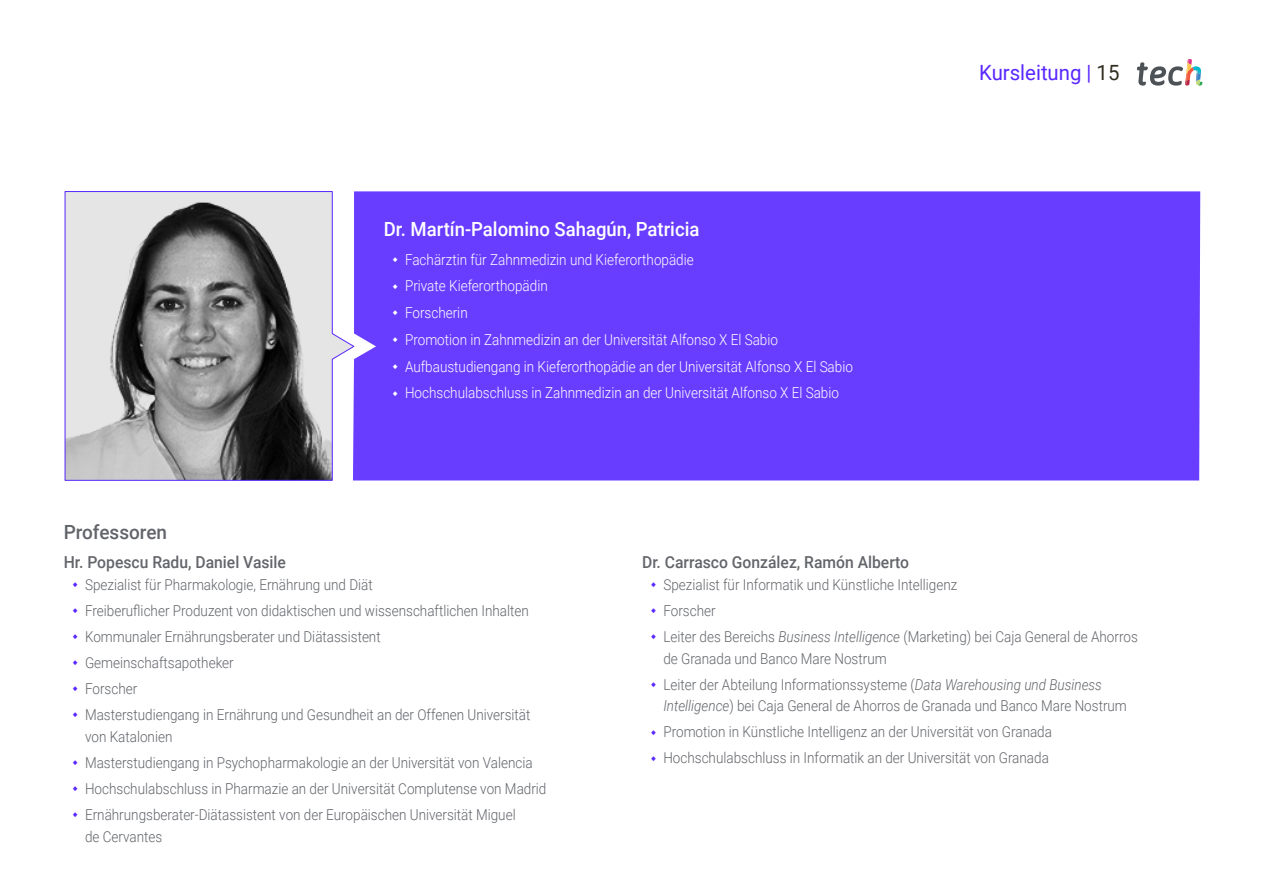
<style>
.page{position:relative;width:1263px;height:893px;background:#fff}
.page>*{position:absolute;margin:0;border:0;box-sizing:border-box;transform-origin:0 0}
.t1{font:21px "Roboto";color:#5927ff}
.t2{font:500 19.5px "Roboto";color:#fff;scale:.95 1}
.t3{font:500 19.5px "Roboto";color:#61646a}
.t4{font:500 16.5px "Roboto";color:#63656a;scale:.95 1}
.t5{font:300 15px/26px "Roboto";color:#61646a;scale:.9 1}
.t6{font:300 15px/26px "Roboto";color:#63656a;scale:.9 1}
.t7{font:300 15px/26.7px "Roboto";color:#fff;scale:.9 1}
.s1{color:#312e20}
.s2{font-style:italic}
</style>
<div class="page">
<div style="left:355px;top:191px;width:845px;height:289px;background:#693dff"></div>
<svg style="left:65px;top:191px;width:290px;height:290px;background:#a09fa2"></svg>
<svg style="left:1137px;top:59px;width:65px;height:27px"></svg>
<svg style="left:393px;top:257px;width:5px;height:5px"></svg>
<svg style="left:393px;top:284px;width:5px;height:5px"></svg>
<svg style="left:393px;top:310px;width:5px;height:5px"></svg>
<svg style="left:393px;top:337px;width:5px;height:5px"></svg>
<svg style="left:393px;top:364px;width:5px;height:5px"></svg>
<svg style="left:393px;top:391px;width:5px;height:5px"></svg>
<h2 class="t2" style="left:384px;top:215px;width:334px">Dr. Martín-Palomino Sahagún, Patricia</h2>
<p class="t7" style="left:405px;top:245px;width:499px">Fachärztin für Zahnmedizin und Kieferorthopädie<br>Private Kieferorthopädin<br>Forscherin<br>Promotion in Zahnmedizin an der Universität Alfonso X El Sabio Aufbaustudiengang in Kieferorthopädie an der Universität Alfonso X El Sabio Hochschulabschluss in Zahnmedizin an der Universität Alfonso X El Sabio</p>
<h1 class="t1" style="left:979px;top:57px;width:142px">Kursleitung | <span class="s1">15</span></h1>
<h2 class="t3" style="left:64px;top:518px;width:105px">Professoren</h2>
<p class="t4" style="left:64px;top:551px;width:235px">Hr. Popescu Radu, Daniel Vasile</p>
<p class="t5" style="left:85px;top:571px;width:496px">Spezialist für Pharmakologie, Ernährung und Diät<br>Freiberuflicher Produzent von didaktischen und wissenschaftlichen Inhalten Kommunaler Ernährungsberater und Diätassistent Gemeinschaftsapotheker<br>Forscher<br>Masterstudiengang in Ernährung und Gesundheit an der Offenen Universität</p>
<p class="t5" style="left:85px;top:723px;width:514px">von Katalonien<br>Masterstudiengang in Psychopharmakologie an der Universität von Valencia Hochschulabschluss in Pharmazie an der Universität Complutense von Madrid Ernährungsberater-Diätassistent von der Europäischen Universität Miguel</p>
<p class="t5" style="left:85px;top:823px;width:87px">de Cervantes</p>
<p class="t4" style="left:642px;top:551px;width:283px">Dr. Carrasco González, Ramón Alberto</p>
<p class="t6" style="left:663px;top:571px;width:529px">Spezialist für Informatik und Künstliche Intelligenz<br>Forscher<br>Leiter des Bereichs <span class="s2">Business Intelligence</span> (Marketing) bei Caja General de Ahorros</p>
<p class="t6" style="left:663px;top:645px;width:489px">de Granada und Banco Mare Nostrum<br>Leiter der Abteilung Informationssysteme (<span class="s2">Data Warehousing und Business</span></p>
<p class="t6" style="left:663px;top:693px;width:516px"><span class="s2">Intelligence</span>) bei Caja General de Ahorros de Granada und Banco Mare Nostrum<br>Promotion in Künstliche Intelligenz an der Universität von Granada<br>Hochschulabschluss in Informatik an der Universität von Granada</p>
</div>
